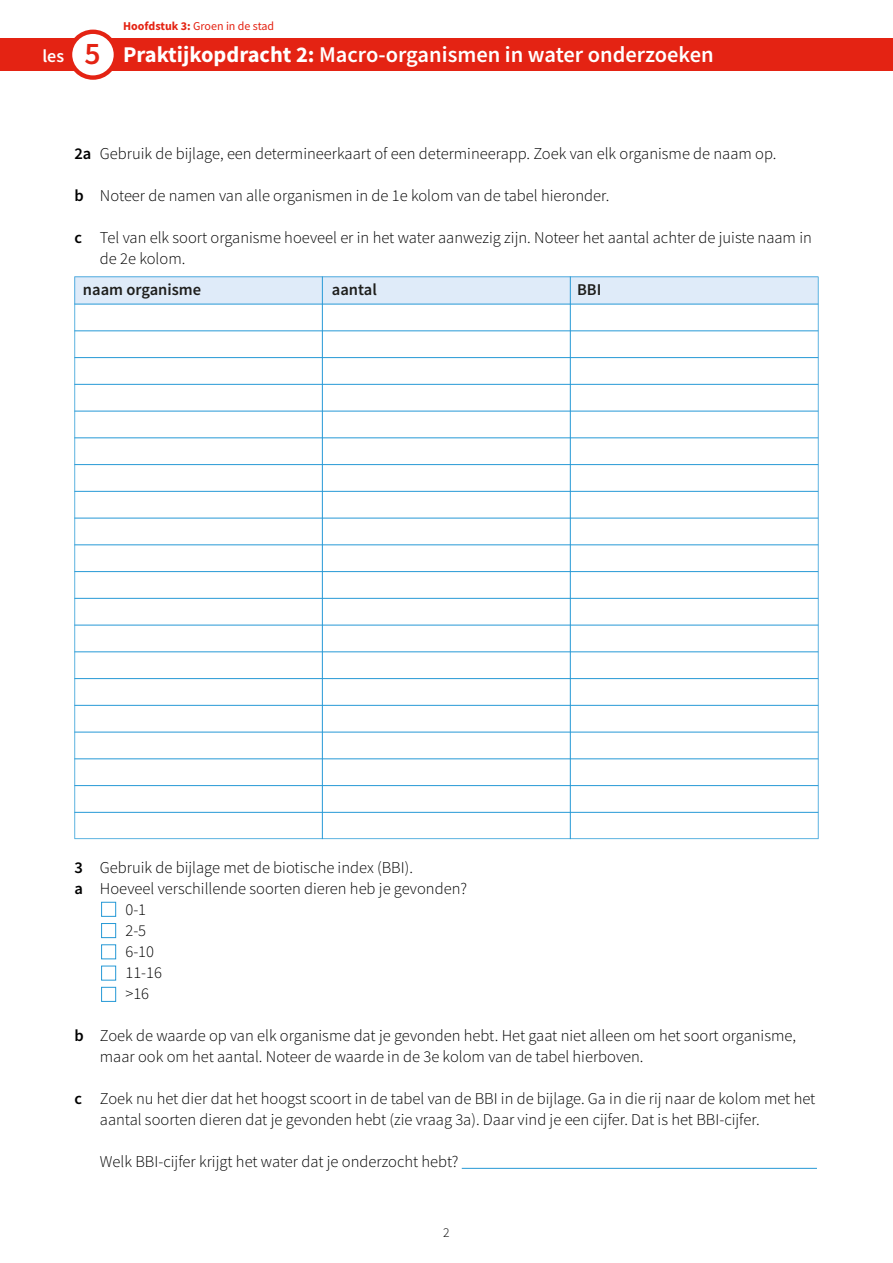
<style>
.page{position:relative;width:893px;height:1263px;background:#fff}
.page>*{position:absolute;margin:0;border:0;box-sizing:border-box;transform-origin:0 0}
.t1{font:600 22.5px "Source Sans Pro";color:#fff}
.t2{font:600 18px "Source Sans Pro";color:#fff}
.t3{font:300 16.5px/21px "Source Sans Pro";color:#000}
.t4{font:600 16.5px "Source Sans Pro";color:#1e1e1c}
.t5{font:300 13.5px "Source Sans Pro";color:#000}
.t6{font:12px "Source Sans Pro";color:#e42313}
.s1{font-size:31.5px;color:#e42313}
.s2{font-weight:700}
.s3{font-weight:600}
</style>
<div class="page">
<hr style="left:462px;top:1168px;width:355px;height:1px;background:#2699d6">
<div style="left:0;top:38px;width:893px;height:33px;background:#e42313"></div>
<div style="left:70px;top:32px;width:46px;height:46px;background:#fff;border-radius:50%"></div>
<div style="left:68px;top:30px;width:50px;height:50px;border:4px solid #e42313;border-radius:50%"></div>
<div style="left:101px;top:902px;width:15px;height:15px;background:#fff;border:1px solid #2699d6"></div>
<div style="left:101px;top:923px;width:15px;height:15px;background:#fff;border:1px solid #2699d6"></div>
<div style="left:101px;top:944px;width:15px;height:15px;background:#fff;border:1px solid #2699d6"></div>
<div style="left:101px;top:966px;width:15px;height:14px;background:#fff;border:1px solid #2699d6"></div>
<div style="left:101px;top:987px;width:15px;height:15px;background:#fff;border:1px solid #2699d6"></div>
<svg style="left:74px;top:276px;width:745px;height:563px"></svg>
<hr style="left:74px;top:304px;width:744px;height:1px;background:#2699d6">
<hr style="left:74px;top:330px;width:744px;height:1px;background:#2699d6">
<hr style="left:74px;top:357px;width:744px;height:1px;background:#2699d6">
<hr style="left:74px;top:384px;width:744px;height:1px;background:#2699d6">
<hr style="left:74px;top:411px;width:744px;height:1px;background:#2699d6">
<hr style="left:74px;top:437px;width:744px;height:1px;background:#2699d6">
<hr style="left:74px;top:464px;width:744px;height:1px;background:#2699d6">
<hr style="left:74px;top:491px;width:744px;height:1px;background:#2699d6">
<hr style="left:74px;top:518px;width:744px;height:1px;background:#2699d6">
<hr style="left:74px;top:544px;width:744px;height:1px;background:#2699d6">
<hr style="left:74px;top:571px;width:744px;height:1px;background:#2699d6">
<hr style="left:74px;top:598px;width:744px;height:1px;background:#2699d6">
<hr style="left:74px;top:625px;width:744px;height:1px;background:#2699d6">
<hr style="left:74px;top:651px;width:744px;height:1px;background:#2699d6">
<hr style="left:74px;top:678px;width:744px;height:1px;background:#2699d6">
<hr style="left:74px;top:705px;width:744px;height:1px;background:#2699d6">
<hr style="left:74px;top:732px;width:744px;height:1px;background:#2699d6">
<hr style="left:74px;top:758px;width:744px;height:1px;background:#2699d6">
<hr style="left:74px;top:785px;width:744px;height:1px;background:#2699d6">
<hr style="left:74px;top:812px;width:744px;height:1px;background:#2699d6">
<p class="t2" style="left:42px;top:44px;width:60px">les <span class="s1">5</span></p>
<p class="t6" style="left:123px;top:19px;width:153px"><span class="s2">Hoofdstuk 3:</span> Groen in de stad</p>
<h1 class="t1" style="left:123px;top:39px;width:592px"><span class="s2">Praktijkopdracht 2:</span> Macro-organismen in water onderzoeken</h1>
<p class="t3" style="left:74px;top:143px;width:703px"><span class="s3">2a</span> Gebruik de bijlage, een determineerkaart of een determineerapp. Zoek van elk organisme de naam op.</p>
<p class="t3" style="left:74px;top:185px;width:536px"><span class="s3">b</span> Noteer de namen van alle organismen in de 1e kolom van de tabel hieronder.</p>
<p class="t3" style="left:100px;top:227px;width:713px;text-indent:-26px"><span class="s3">c</span> Tel van elk soort organisme hoeveel er in het water aanwezig zijn. Noteer het aantal achter de juiste naam in de 2e kolom.</p>
<p class="t4" style="left:83px;top:279px;width:120px">naam organisme</p>
<p class="t4" style="left:332px;top:279px;width:46px">aantal</p>
<p class="t4" style="left:577px;top:279px;width:26px">BBI</p>
<p class="t3" style="left:74px;top:857px;width:340px"><span class="s3">3</span> Gebruik de bijlage met de biotische index (BBI).</p>
<p class="t3" style="left:74px;top:878px;width:394px"><span class="s3">a</span> Hoeveel verschillende soorten dieren heb je gevonden?</p>
<p class="t3" style="left:125px;top:899px;width:22px">0-1</p>
<p class="t3" style="left:125px;top:920px;width:22px">2-5</p>
<p class="t3" style="left:125px;top:941px;width:30px">6-10</p>
<p class="t3" style="left:125px;top:962px;width:38px">11-16</p>
<p class="t3" style="left:125px;top:983px;width:25px">&gt;16</p>
<p class="t3" style="left:100px;top:1025px;width:698px;text-indent:-26px"><span class="s3">b</span> Zoek de waarde op van elk organisme dat je gevonden hebt. Het gaat niet alleen om het soort organisme, maar ook om het aantal. Noteer de waarde in de 3e kolom van de tabel hierboven.</p>
<p class="t3" style="left:100px;top:1088px;width:717px;text-indent:-25px"><span class="s3">c</span> Zoek nu het dier dat het hoogst scoort in de tabel van de BBI in de bijlage. Ga in die rij naar de kolom met het aantal soorten dieren dat je gevonden hebt (zie vraag 3a). Daar vind je een cijfer. Dat is het BBI-cijfer.</p>
<p class="t3" style="left:100px;top:1151px;width:360px">Welk BBI-cijfer krijgt het water dat je onderzocht hebt?</p>
<p class="t5" style="left:443px;top:1224px;width:8px">2</p>
</div>
